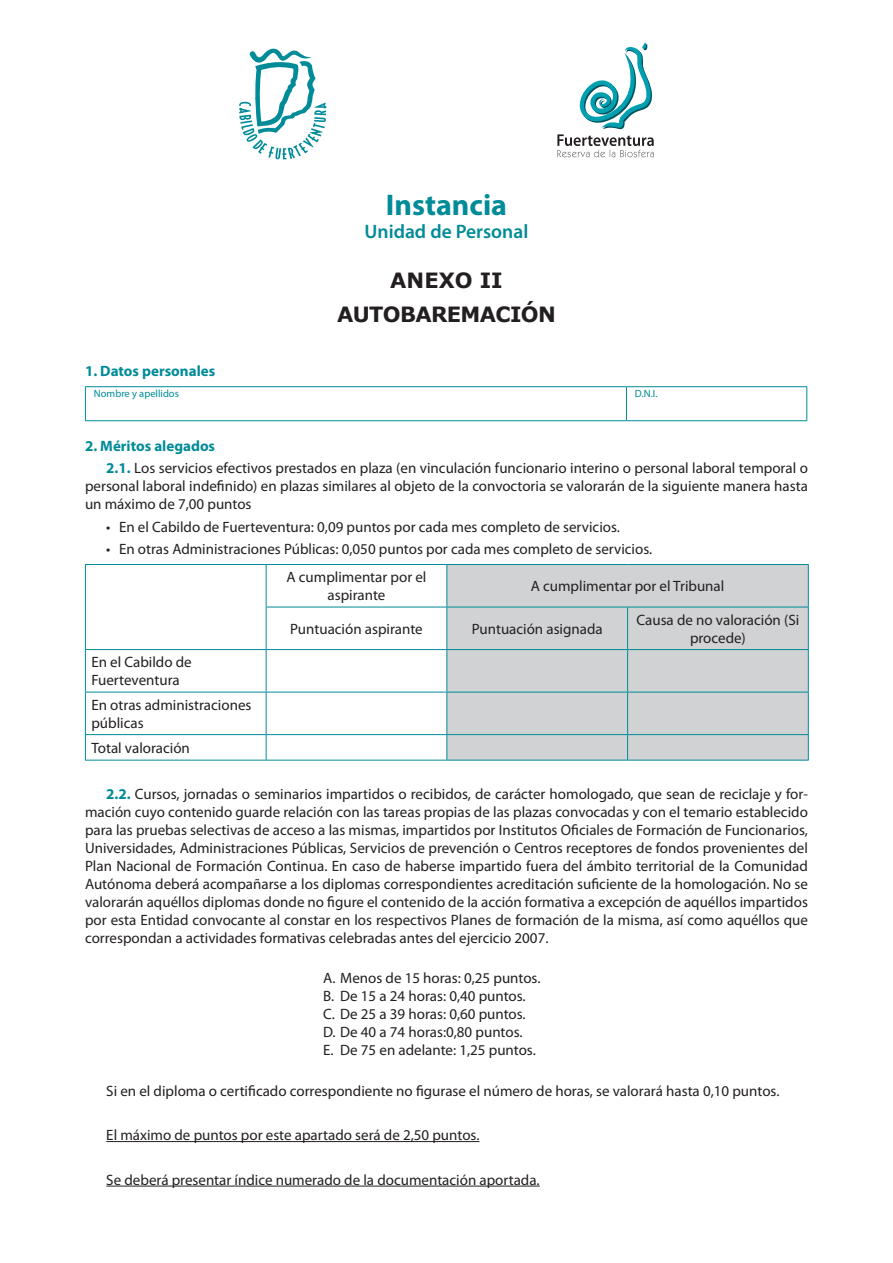
<style>
.page{position:relative;width:893px;height:1263px;background:#fff}
.page>*{position:absolute;margin:0;border:0;box-sizing:border-box;transform-origin:0 0}
.t1{font:700 30px "Myriad Pro";color:#008b98}
.t2{font:700 21px "Verdana";letter-spacing:-.03em;color:#231f20}
.t3{font:600 19.5px "Myriad Pro";color:#008b98}
.t4{font:15px/18px "Myriad Pro";color:#231f20;text-align:justify}
.t5{font:700 15px "Myriad Pro";color:#008b98}
.t6{font:10.5px "Myriad Pro";color:#008b98}
.s1{font-weight:700;color:#008b98}
</style>
<div class="page">
<hr style="left:106px;top:1141px;width:373px;height:1px;background:#231f20">
<hr style="left:106px;top:1186px;width:434px;height:1px;background:#231f20">
<hr style="left:85px;top:386px;width:541px;height:1px;background:#008b98">
<hr style="left:85px;top:387px;width:1px;height:33px;background:#008b98">
<hr style="left:626px;top:386px;width:181px;height:1px;background:#008b98">
<hr style="left:626px;top:387px;width:1px;height:33px;background:#008b98">
<hr style="left:806px;top:387px;width:1px;height:33px;background:#008b98">
<hr style="left:85px;top:420px;width:541px;height:1px;background:#008b98">
<hr style="left:626px;top:420px;width:181px;height:1px;background:#008b98">
<div style="left:447px;top:565px;width:361px;height:195px;background:#d1d2d4"></div>
<hr style="left:85px;top:564px;width:181px;height:1px;background:#008b98">
<hr style="left:85px;top:565px;width:1px;height:42px;background:#008b98">
<hr style="left:266px;top:564px;width:181px;height:1px;background:#008b98">
<hr style="left:266px;top:565px;width:1px;height:42px;background:#008b98">
<hr style="left:447px;top:564px;width:181px;height:1px;background:#008b98">
<hr style="left:446px;top:565px;width:1px;height:42px;background:#008b98">
<hr style="left:628px;top:564px;width:181px;height:1px;background:#008b98">
<hr style="left:808px;top:565px;width:1px;height:42px;background:#008b98">
<hr style="left:85px;top:607px;width:1px;height:42px;background:#008b98">
<hr style="left:266px;top:607px;width:181px;height:1px;background:#008b98">
<hr style="left:266px;top:607px;width:1px;height:42px;background:#008b98">
<hr style="left:447px;top:607px;width:181px;height:1px;background:#008b98">
<hr style="left:446px;top:607px;width:1px;height:42px;background:#008b98">
<hr style="left:628px;top:607px;width:181px;height:1px;background:#008b98">
<hr style="left:627px;top:607px;width:1px;height:42px;background:#008b98">
<hr style="left:808px;top:607px;width:1px;height:42px;background:#008b98">
<hr style="left:85px;top:649px;width:181px;height:1px;background:#008b98">
<hr style="left:85px;top:650px;width:1px;height:42px;background:#008b98">
<hr style="left:266px;top:649px;width:181px;height:1px;background:#008b98">
<hr style="left:266px;top:650px;width:1px;height:42px;background:#008b98">
<hr style="left:447px;top:649px;width:181px;height:1px;background:#008b98">
<hr style="left:446px;top:650px;width:1px;height:42px;background:#008b98">
<hr style="left:628px;top:649px;width:181px;height:1px;background:#008b98">
<hr style="left:627px;top:650px;width:1px;height:42px;background:#008b98">
<hr style="left:808px;top:650px;width:1px;height:42px;background:#008b98">
<hr style="left:85px;top:692px;width:181px;height:1px;background:#008b98">
<hr style="left:85px;top:692px;width:1px;height:42px;background:#008b98">
<hr style="left:266px;top:692px;width:181px;height:1px;background:#008b98">
<hr style="left:266px;top:692px;width:1px;height:42px;background:#008b98">
<hr style="left:447px;top:692px;width:181px;height:1px;background:#008b98">
<hr style="left:446px;top:692px;width:1px;height:42px;background:#008b98">
<hr style="left:628px;top:692px;width:181px;height:1px;background:#008b98">
<hr style="left:627px;top:692px;width:1px;height:42px;background:#008b98">
<hr style="left:808px;top:692px;width:1px;height:42px;background:#008b98">
<hr style="left:85px;top:734px;width:181px;height:1px;background:#008b98">
<svg style="left:85px;top:735px;width:1px;height:25px"></svg>
<hr style="left:266px;top:734px;width:181px;height:1px;background:#008b98">
<svg style="left:266px;top:735px;width:1px;height:25px"></svg>
<hr style="left:447px;top:734px;width:181px;height:1px;background:#008b98">
<svg style="left:446px;top:735px;width:1px;height:25px"></svg>
<hr style="left:628px;top:734px;width:181px;height:1px;background:#008b98">
<svg style="left:627px;top:735px;width:1px;height:25px"></svg>
<svg style="left:808px;top:735px;width:1px;height:25px"></svg>
<hr style="left:85px;top:760px;width:181px;height:1px;background:#008b98">
<hr style="left:266px;top:760px;width:181px;height:1px;background:#008b98">
<hr style="left:447px;top:760px;width:181px;height:1px;background:#008b98">
<hr style="left:628px;top:760px;width:181px;height:1px;background:#008b98">
<svg style="left:557px;top:43px;width:97px;height:114px"></svg>
<svg style="left:239px;top:48px;width:88px;height:111px"></svg>
<p class="t1" style="left:386px;top:185px;width:123px">Instancia</p>
<p class="t3" style="left:365px;top:219px;width:165px">Unidad de Personal</p>
<p class="t2" style="left:390px;top:266px;width:114px">ANEXO II</p>
<p class="t2" style="left:337px;top:300px;width:220px">AUTOBAREMACIÓN</p>
<p class="t5" style="left:85px;top:361px;width:132px">1. Datos personales</p>
<p class="t6" style="left:94px;top:387px;width:86px">Nombre y apellidos</p>
<p class="t6" style="left:635px;top:387px;width:24px">D.N.I.</p>
<p class="t5" style="left:85px;top:436px;width:132px">2. Méritos alegados</p>
<p class="t4" style="left:85px;top:459px;width:724px;text-indent:21px"><span class="s1">2.1.</span> Los servicios efectivos prestados en plaza (en vinculación funcionario interino o personal laboral temporal o personal laboral indefinido) en plazas similares al objeto de la convoctoria se valorarán de la siguiente manera hasta un máximo de 7,00 puntos</p>
<p class="t4" style="left:106px;top:517px;width:515px">• En el Cabildo de Fuerteventura: 0,09 puntos por cada mes completo de servicios.</p>
<p class="t4" style="left:106px;top:540px;width:547px">• En otras Administraciones Públicas: 0,050 puntos por cada mes completo de servicios.</p>
<p class="t4" style="left:287px;top:568px;width:141px;text-align:center">A cumplimentar por el aspirante</p>
<p class="t4" style="left:531px;top:577px;width:195px">A cumplimentar por el Tribunal</p>
<p class="t4" style="left:290px;top:620px;width:134px">Puntuación aspirante</p>
<p class="t4" style="left:472px;top:620px;width:132px">Puntuación asignada</p>
<p class="t4" style="left:637px;top:611px;width:164px;text-align:center">Causa de no valoración (Si procede)</p>
<p class="t4" style="left:91px;top:653px;width:102px">En el Cabildo de<br>Fuerteventura</p>
<p class="t4" style="left:91px;top:696px;width:162px">En otras administraciones públicas</p>
<p class="t4" style="left:91px;top:739px;width:100px">Total valoración</p>
<p class="t4" style="left:85px;top:785px;width:724px;text-indent:21px"><span class="s1">2.2.</span> Cursos, jornadas o seminarios impartidos o recibidos, de carácter homologado, que sean de reciclaje y for&shy;mación cuyo contenido guarde relación con las tareas propias de las plazas convocadas y con el temario establecido para las pruebas selectivas de acceso a las mismas, impartidos por Institutos Oficiales de Formación de Funcionarios, Universidades, Administraciones Públicas, Servicios de prevención o Centros receptores de fondos provenientes del Plan Nacional de Formación Continua. En caso de haberse impartido fuera del ámbito territorial de la Comunidad Autónoma deberá acompañarse a los diplomas correspondientes acreditación suficiente de la homologación. No se valorarán aquéllos diplomas donde no figure el contenido de la acción formativa a excepción de aquéllos impartidos por esta Entidad convocante al constar en los respectivos Planes de formación de la misma, así como aquéllos que correspondan a actividades formativas celebradas antes del ejercicio 2007.</p>
<p class="t4" style="left:323px;top:969px;width:219px">A. Menos de 15 horas: 0,25 puntos.</p>
<p class="t4" style="left:323px;top:987px;width:204px">B. De 15 a 24 horas: 0,40 puntos.</p>
<p class="t4" style="left:323px;top:1005px;width:204px">C. De 25 a 39 horas: 0,60 puntos.</p>
<p class="t4" style="left:323px;top:1023px;width:201px">D. De 40 a 74 horas:0,80 puntos.</p>
<p class="t4" style="left:323px;top:1041px;width:214px">E. De 75 en adelante: 1,25 puntos.</p>
<p class="t4" style="left:106px;top:1081px;width:675px">Si en el diploma o certificado correspondiente no figurase el número de horas, se valorará hasta 0,10 puntos.</p>
<p class="t4" style="left:106px;top:1126px;width:375px">El máximo de puntos por este apartado será de 2,50 puntos.</p>
<p class="t4" style="left:106px;top:1170px;width:435px">Se deberá presentar índice numerado de la documentación aportada.</p>
</div>
